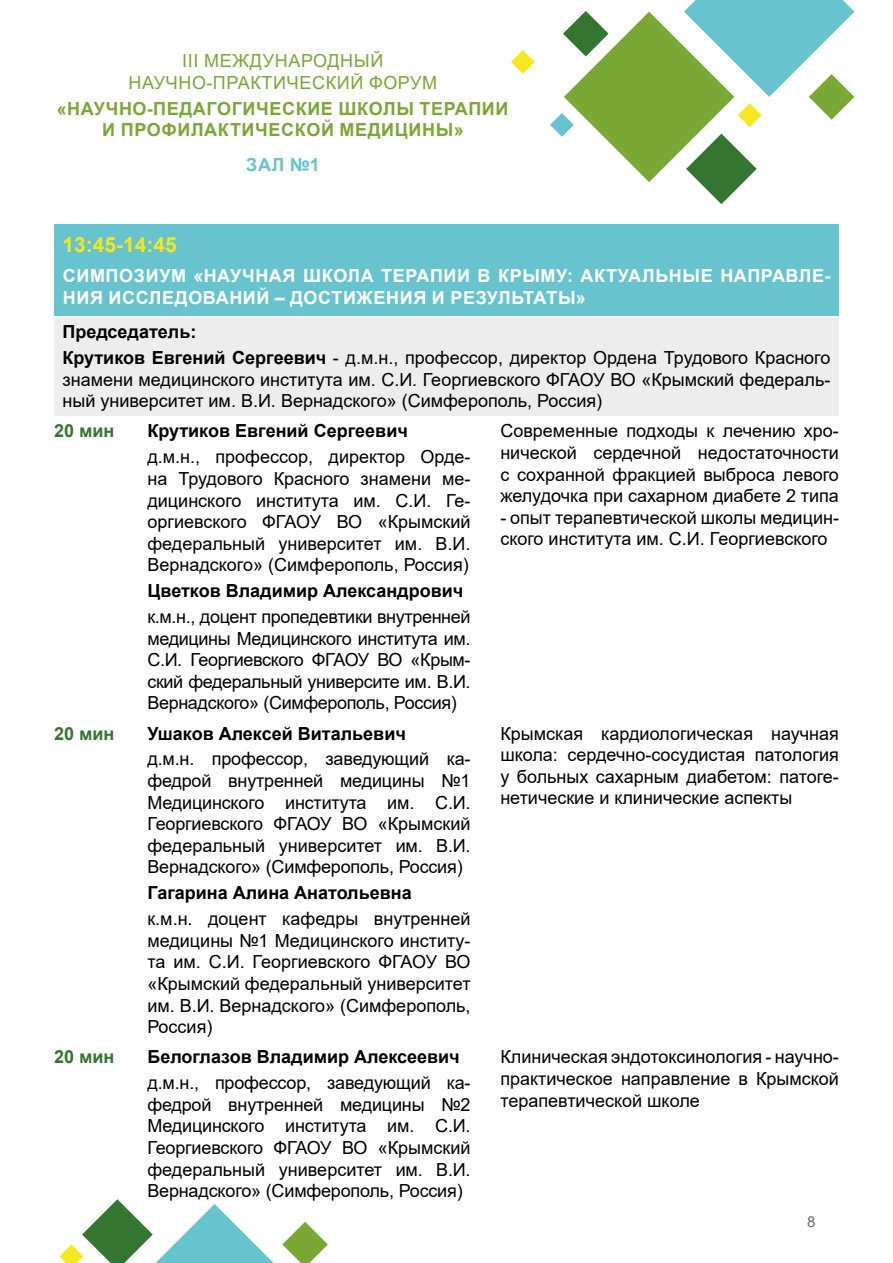
<style>
.page{position:relative;width:893px;height:1263px;background:#fff}
.page>*{position:absolute;margin:0;border:0;box-sizing:border-box;transform-origin:0 0}
.t1{font:700 21px "Arial";color:#f4e71f}
.t2{font:18px/21.6px "Arial";color:#000;text-align:justify}
.t3{font:700 18px "Arial";color:#000}
.t4{font:700 18px/21.6px "Arial";letter-spacing:.035em;color:#fff}
.t5{font:700 18px/21.6px "Arial";letter-spacing:.035em;color:#79a835;text-align:center}
.t6{font:18px/21.6px "Arial";letter-spacing:.035em;color:#79a835;text-align:center}
.t7{font:700 18px "Arial";color:#347530}
.t8{font:700 18px "Arial";color:#67c4cf}
.t9{font:15px "Arial";color:#706f6f}
.s1{font-weight:700}
</style>
<div class="page">
<svg style="left:511px;top:50px;width:24px;height:24px"></svg>
<svg style="left:550px;top:0;width:304px;height:204px"></svg>
<svg style="left:60px;top:1199px;width:268px;height:64px"></svg>
<div style="left:54px;top:224px;width:785px;height:93px;background:#67c4cf"></div>
<div style="left:54px;top:317px;width:785px;height:99px;background:#ededed"></div>
<hr style="left:54px;top:316px;width:85px;height:1px;background:#fff">
<hr style="left:139px;top:316px;width:361px;height:1px;background:#fff">
<hr style="left:500px;top:316px;width:339px;height:1px;background:#fff">
<p class="t6" style="left:128px;top:50px;width:310px">III МЕЖДУНАРОДНЫЙ<br>НАУЧНО-ПРАКТИЧЕСКИЙ ФОРУМ</p>
<p class="t5" style="left:57px;top:98px;width:453px">«НАУЧНО-ПЕДАГОГИЧЕСКИЕ ШКОЛЫ ТЕРАПИИ<br>И ПРОФИЛАКТИЧЕСКОЙ МЕДИЦИНЫ»</p>
<p class="t8" style="left:246px;top:152px;width:75px">ЗАЛ №1</p>
<p class="t1" style="left:63px;top:230px;width:116px">13:45-14:45</p>
<p class="t4" style="left:63px;top:265px;width:769px">СИМПОЗИУМ «НАУЧНАЯ ШКОЛА ТЕРАПИИ В КРЫМУ: АКТУАЛЬНЫЕ НАПРАВЛЕ-<br>НИЯ ИССЛЕДОВАНИЙ – ДОСТИЖЕНИЯ И РЕЗУЛЬТАТЫ»</p>
<p class="t2" style="left:62px;top:319px;width:769px;line-height:25.8px"><span class="s1">Председатель:<br>Крутиков Евгений Сергеевич</span> - д.м.н., профессор, директор Ордена Трудового Красного</p>
<p class="t2" style="left:62px;top:368px;width:769px">знамени медицинского института им. С.И. Георгиевского ФГАОУ ВО «Крымский федераль&shy;ный университет им. В.И. Вернадского» (Симферополь, Россия)</p>
<p class="t7" style="left:54px;top:418px;width:62px">20 мин</p>
<p class="t3" style="left:147px;top:418px;width:262px">Крутиков Евгений Сергеевич</p>
<p class="t2" style="left:147px;top:446px;width:325px">д.м.н., профессор, директор Орде&shy;на Трудового Красного знамени ме&shy;дицинского института им. С.И. Ге&shy;оргиевского ФГАОУ ВО «Крымский федеральный университет им. В.И.<br>Вернадского» (Симферополь, Россия)</p>
<p class="t3" style="left:147px;top:578px;width:317px">Цветков Владимир Александрович</p>
<p class="t2" style="left:147px;top:606px;width:325px">к.м.н., доцент пропедевтики внутренней медицины Медицинского института им.<br>С.И. Георгиевского ФГАОУ ВО «Крым&shy;ский федеральный университе им. В.И.<br>Вернадского» (Симферополь, Россия)</p>
<p class="t2" style="left:500px;top:420px;width:340px">Современные подходы к лечению хро&shy;нической сердечной недостаточности с сохранной фракцией выброса левого желудочка при сахарном диабете 2 типа</p>
<p class="t2" style="left:500px;top:507px;width:340px">- опыт терапевтической школы медицин&shy;ского института им. С.И. Георгиевского</p>
<p class="t7" style="left:54px;top:720px;width:62px">20 мин</p>
<p class="t3" style="left:147px;top:720px;width:260px">Ушаков Алексей Витальевич</p>
<p class="t2" style="left:147px;top:748px;width:325px">д.м.н. профессор, заведующий ка&shy;федрой внутренней медицины №1<br>Медицинского института им. С.И.<br>Георгиевского ФГАОУ ВО «Крымский федеральный университет им. В.И.<br>Вернадского» (Симферополь, Россия)</p>
<p class="t3" style="left:147px;top:880px;width:266px">Гагарина Алина Анатольевна</p>
<p class="t2" style="left:147px;top:908px;width:325px">к.м.н. доцент кафедры внутренней медицины №1 Медицинского институ&shy;та им. С.И. Георгиевского ФГАОУ ВО «Крымский федеральный университет им. В.И. Вернадского» (Симферополь, Россия)</p>
<p class="t7" style="left:54px;top:1044px;width:62px">20 мин</p>
<p class="t3" style="left:147px;top:1044px;width:314px">Белоглазов Владимир Алексеевич</p>
<p class="t2" style="left:147px;top:1072px;width:325px">д.м.н., профессор, заведующий ка&shy;федрой внутренней медицины №2<br>Медицинского института им. С.И.<br>Георгиевского ФГАОУ ВО «Крымский федеральный университет им. В.И.<br>Вернадского» (Симферополь, Россия)</p>
<p class="t2" style="left:500px;top:722px;width:340px">Крымская кардиологическая научная школа: сердечно-сосудистая патология у больных сахарным диабетом: патоге&shy;нетические и клинические аспекты</p>
<p class="t2" style="left:500px;top:1046px;width:340px">Клиническая эндотоксинология - научно&shy;практическое направление в Крымской терапевтической школе</p>
<p class="t9" style="left:807px;top:1211px;width:10px">8</p>
</div>
